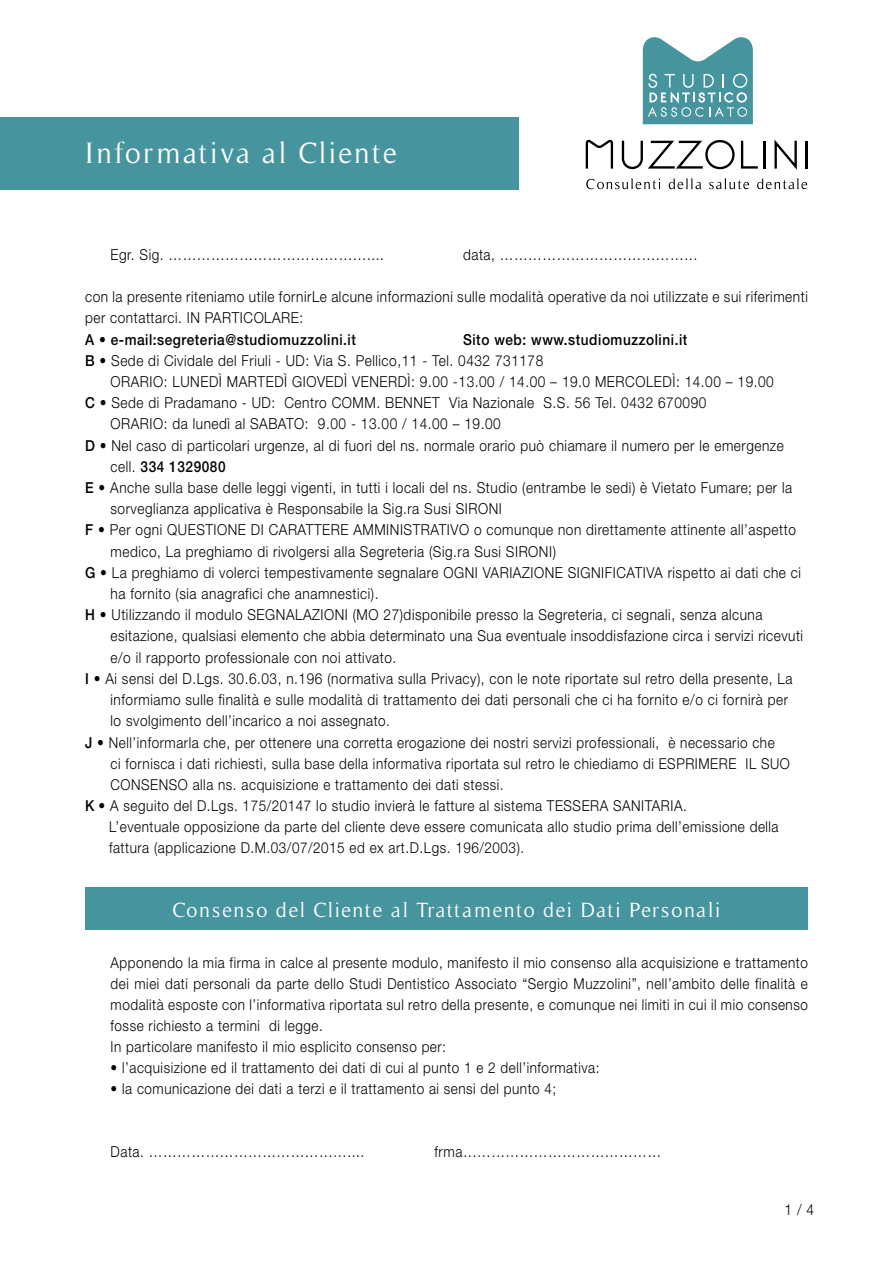
<style>
.page{position:relative;width:893px;height:1263px;background:#fff}
.page>*{position:absolute;margin:0;border:0;box-sizing:border-box;transform-origin:0 0}
.t1{font:30px "Timeless";letter-spacing:.075em;color:#fff}
.t2{font:21px "Timeless";letter-spacing:.075em;color:#fff}
.t3{font:300 15.15px/21.1px "Helvetica Neue";letter-spacing:.04em;color:#000;scale:.9 1}
.t4{font:500 15.15px "Helvetica Neue";letter-spacing:.04em;color:#000;scale:.9 1}
.t5{font:300 15px/21px "Helvetica Neue";letter-spacing:.04em;color:#000;scale:.9 1}
.s1{font-weight:500}
.s2{font-weight:300}
.s3{font-size:15.15px}
.s4{font-weight:500;font-size:15.15px}
</style>
<div class="page">
<div style="left:0;top:117px;width:519px;height:72px;background:#46949d"></div>
<svg style="left:586px;top:140px;width:27px;height:29px"></svg>
<svg style="left:622px;top:140px;width:113px;height:29px"></svg>
<svg style="left:741px;top:141px;width:17px;height:28px"></svg>
<hr style="left:763px;top:141px;width:3px;height:28px;background:#000">
<svg style="left:774px;top:140px;width:23px;height:30px"></svg>
<hr style="left:806px;top:141px;width:2px;height:28px;background:#000">
<svg style="left:643px;top:37px;width:110px;height:87px"></svg>
<svg style="left:586px;top:178px;width:74px;height:11px"></svg>
<svg style="left:669px;top:178px;width:32px;height:11px"></svg>
<svg style="left:709px;top:178px;width:40px;height:11px"></svg>
<svg style="left:757px;top:178px;width:50px;height:11px"></svg>
<div style="left:85px;top:888px;width:723px;height:42px;background:#46949d"></div>
<h1 class="t1" style="left:85px;top:136px;width:314px">Informativa al Cliente</h1>
<p class="t3" style="left:111px;top:243px;width:305px">Egr. Sig. ……………………………………....</p>
<p class="t3" style="left:463px;top:243px;width:262px">data, ……………………………………</p>
<p class="t3" style="left:85px;top:286px;width:805px">con la presente riteniamo utile fornirLe alcune informazioni sulle modalità operative da noi utilizzate e sui riferimenti per contattarci. IN PARTICOLARE:</p>
<p class="t4" style="left:85px;top:330px;width:302px">A • e-mail:segreteria@studiomuzzolini.it</p>
<p class="t3" style="left:85px;top:328px;width:671px;text-indent:378px"><span class="s1">Sito web: www.studiomuzzolini.it<br>B •</span> Sede di Cividale del Friuli - UD: Via S. Pellico,11 - Tel. 0432 731178</p>
<p class="t3" style="left:111px;top:371px;width:738px">ORARIO: LUNEDÌ MARTEDÌ GIOVEDÌ VENERDÌ: 9.00 -13.00 / 14.00 – 19.0 MERCOLEDÌ: 14.00 – 19.00</p>
<p class="t3" style="left:85px;top:392px;width:692px"><span class="s1">C •</span> Sede di Pradamano - UD: Centro COMM. BENNET Via Nazionale S.S. 56 Tel. 0432 670090</p>
<p class="t3" style="left:111px;top:413px;width:435px">ORARIO: da lunedì al SABATO: 9.00 - 13.00 / 14.00 – 19.00</p>
<p class="t3" style="left:85px;top:434px;width:778px"><span class="s1">D •</span> Nel caso di particolari urgenze, al di fuori del ns. normale orario può chiamare il numero per le emergenze</p>
<p class="t4" style="left:111px;top:457px;width:129px"><span class="s2">cell.</span> 334 1329080</p>
<p class="t3" style="left:85px;top:477px;width:787px"><span class="s1">E •</span> Anche sulla base delle leggi vigenti, in tutti i locali del ns. Studio (entrambe le sedi) è Vietato Fumare; per la</p>
<p class="t3" style="left:111px;top:498px;width:436px">sorveglianza applicativa è Responsabile la Sig.ra Susi SIRONI</p>
<p class="t3" style="left:85px;top:519px;width:791px"><span class="s1">F •</span> Per ogni QUESTIONE DI CARATTERE AMMINISTRATIVO o comunque non direttamente attinente all’aspetto</p>
<p class="t3" style="left:111px;top:540px;width:496px">medico, La preghiamo di rivolgersi alla Segreteria (Sig.ra Susi SIRONI)</p>
<p class="t3" style="left:85px;top:561px;width:797px"><span class="s1">G •</span> La preghiamo di volerci tempestivamente segnalare OGNI VARIAZIONE SIGNIFICATIVA rispetto ai dati che ci</p>
<p class="t3" style="left:111px;top:583px;width:299px">ha fornito (sia anagrafici che anamnestici).</p>
<p class="t3" style="left:85px;top:604px;width:754px"><span class="s1">H •</span> Utilizzando il modulo SEGNALAZIONI (MO 27)disponibile presso la Segreteria, ci segnali, senza alcuna</p>
<p class="t3" style="left:111px;top:625px;width:771px">esitazione, qualsiasi elemento che abbia determinato una Sua eventuale insoddisfazione circa i servizi ricevuti</p>
<p class="t3" style="left:111px;top:646px;width:319px">e/o il rapporto professionale con noi attivato.</p>
<p class="t3" style="left:85px;top:668px;width:787px"><span class="s1">I •</span> Ai sensi del D.Lgs. 30.6.03, n.196 (normativa sulla Privacy), con le note riportate sul retro della presente, La</p>
<p class="t3" style="left:111px;top:689px;width:754px">informiamo sulle finalità e sulle modalità di trattamento dei dati personali che ci ha fornito e/o ci fornirà per</p>
<p class="t5" style="left:111px;top:710px;width:312px"><span class="s3">lo svol</span>gimento dell’incarico a noi assegnato.</p>
<p class="t5" style="left:85px;top:731px;width:768px"><span class="s4">J •</span> Nell’informarla che, per ottenere una corretta erogazione dei nostri servizi professionali, è necessario che</p>
<p class="t5" style="left:111px;top:752px;width:756px">ci fornisca i dati richiesti, sulla base della informativa riportata sul retro le chiediamo di ESPRIMERE IL SUO</p>
<p class="t5" style="left:111px;top:773px;width:438px">CONSENSO alla ns. acquisizione e trattamento dei dati stessi.</p>
<p class="t5" style="left:85px;top:795px;width:670px"><span class="s4">K •</span> A seguito del D.Lgs. 175/20147 lo studio invierà le fatture al sistema TESSERA SANITARIA.</p>
<p class="t5" style="left:109px;top:816px;width:745px">L’eventuale opposizione da parte del cliente deve essere comunicata allo studio prima dell’emissione della</p>
<p class="t5" style="left:109px;top:837px;width:463px">fattura (applicazione D.M.03/07/2015 ed ex art.D.Lgs. 196/2003).</p>
<h2 class="t2" style="left:173px;top:899px;width:549px">Consenso del Cliente al Trattamento dei Dati Personali</h2>
<p class="t5" style="left:111px;top:951px;width:776px">Apponendo la mia firma in calce al presente modulo, manifesto il mio consenso alla acquisizione e trattamento dei miei dati personali da parte dello Studi Dentistico Associato “Sergio Muzzolini”, nell’ambito delle finalità e modalità esposte con l’informativa riportata sul retro della presente, e comunque nei limiti in cui il mio consenso fosse richiesto a termini di legge.<br>In particolare manifesto il mio esplicito consenso per:</p>
<p class="t5" style="left:111px;top:1056px;width:545px">• l’acquisizione ed il trattamento dei dati di cui al punto 1 e 2 dell’informativa:</p>
<p class="t5" style="left:111px;top:1077px;width:497px">• la comunicazione dei dati a terzi e il trattamento ai sensi del punto 4;</p>
<p class="t3" style="left:111px;top:1140px;width:283px">Data. ……………………………………....</p>
<p class="t3" style="left:435px;top:1140px;width:253px">frma……………………………………</p>
<p class="t3" style="left:784px;top:1199px;width:34px">1 / 4</p>
</div>
